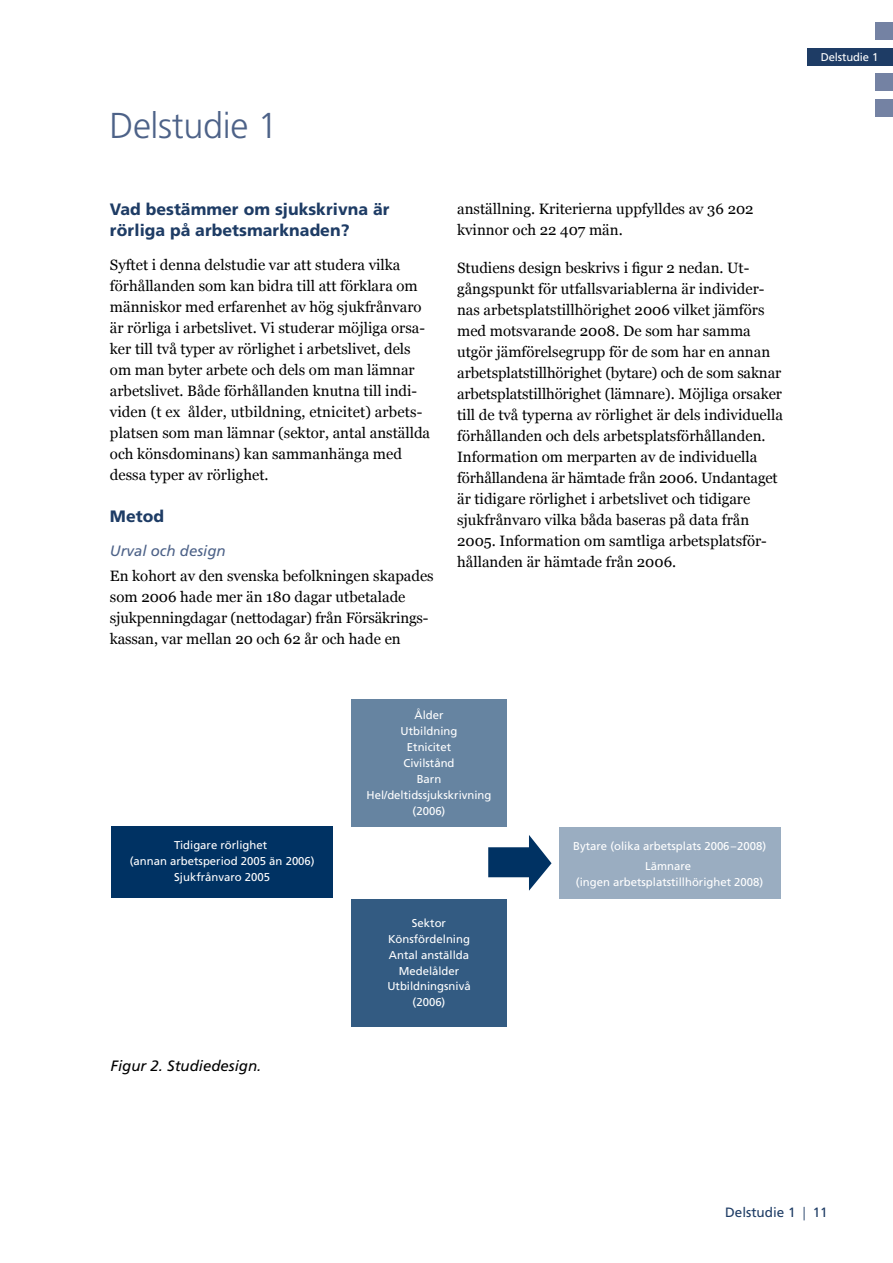
<style>
.page{position:relative;width:893px;height:1263px;background:#fff}
.page>*{position:absolute;margin:0;border:0;box-sizing:border-box;transform-origin:0 0}
.t1{font:300 36px "Frutiger SLLOTF";letter-spacing:-.01em;color:#4d6288}
.t2{font:800 16.5px/21px "Frutiger SLLOTF";color:#1e3c65}
.t3{font:15px/21px "Georgia";color:#000}
.t4{font:italic 15px "Frutiger SLLOTF";color:#000}
.t5{font:italic 15px "Frutiger SLLOTF";color:#4d6288}
.t6{font:13.5px "Frutiger SLLOTF";color:#1e3c65}
.t7{font:11.4px/15.9px "Frutiger SLLOTF";color:#fff;text-align:center}
.t8{font:11.25px "Frutiger SLLOTF";letter-spacing:-.01em;color:#fff}
.s1{font-family:"Minion Pro"}
</style>
<div class="page">
<div style="left:111px;top:826px;width:222px;height:71px;background:#003263"></div>
<div style="left:351px;top:699px;width:156px;height:128px;background:#6684a1"></div>
<div style="left:351px;top:899px;width:156px;height:127px;background:#335b82"></div>
<div style="left:559px;top:827px;width:221px;height:71px;background:#9aadc1"></div>
<svg style="left:488px;top:835px;width:64px;height:56px"></svg>
<div style="left:876px;top:23px;width:17px;height:17px;background:#7482a3"></div>
<div style="left:876px;top:74px;width:17px;height:17px;background:#7482a3"></div>
<div style="left:808px;top:48px;width:85px;height:17px;background:#1e3c65"></div>
<div style="left:876px;top:99px;width:17px;height:17px;background:#7482a3"></div>
<h1 class="t1" style="left:109px;top:105px;width:170px">Delstudie 1</h1>
<p class="t2" style="left:110px;top:199px;width:281px">Vad bestämmer om sjukskrivna är rörliga på arbetsmarknaden?</p>
<p class="t3" style="left:110px;top:254px;width:322px">Syftet i denna delstudie var att studera vilka förhållanden som kan bidra till att förklara om människor med erfarenhet av hög sjukfrånvaro är rörliga i arbetslivet. Vi studerar möjliga orsa&shy;ker till två typer av rörlighet i arbetslivet, dels om man byter arbete och dels om man lämnar arbetslivet. Både förhållanden knutna till indi&shy;viden (t ex ålder, utbildning, etnicitet) arbets&shy;platsen som man lämnar (sektor, antal anställda och könsdominans) kan sammanhänga med dessa typer av rörlighet.</p>
<p class="t2" style="left:110px;top:506px;width:56px">Metod</p>
<p class="t5" style="left:110px;top:542px;width:117px">Urval och design</p>
<p class="t3" style="left:110px;top:565px;width:325px">En kohort av den svenska befolkningen skapades som 2006 hade mer än 180 dagar utbetalade sjukpenningdagar (nettodagar) från Försäkrings&shy;kassan, var mellan 20 och 62 år och hade en</p>
<p class="t3" style="left:457px;top:198px;width:298px">anställning. Kriterierna uppfylldes av 36 202 kvinnor och 22 407 män.</p>
<p class="t3" style="left:457px;top:257px;width:327px">Studiens design beskrivs i figur 2 nedan. Ut&shy;gångspunkt för utfallsvariablerna är individer&shy;nas arbetsplatstillhörighet 2006 vilket jämförs med motsvarande 2008. De som har samma utgör jämförelsegrupp för de som har en annan arbetsplatstillhörighet (bytare) och de som saknar arbetsplatstillhörighet (lämnare). Möjliga orsaker till de två typerna av rörlighet är dels individuella förhållanden och dels arbetsplatsförhållanden.<br>Information om merparten av de individuella förhållandena är hämtade från 2006. Undantaget är tidigare rörlighet i arbetslivet och tidigare sjukfrånvaro vilka båda baseras på data från 2005. Information om samtliga arbetsplatsför&shy;hållanden är hämtade från 2006.</p>
<p class="t7" style="left:130px;top:837px;width:186px">Tidigare rörlighet<br>(annan arbetsperiod 2005 än 2006)<br>Sjukfrånvaro 2005</p>
<p class="t4" style="left:111px;top:1057px;width:152px">Figur 2. Studiedesign.</p>
<p class="t7" style="left:367px;top:707px;width:126px">Ålder<br>Utbildning<br>Etnicitet<br>Civilstånd<br>Barn<br>Hel/deltidssjukskrivning (2006)</p>
<p class="t7" style="left:387px;top:915px;width:85px">Sektor<br>Könsfördelning<br>Antal anställda<br>Medelålder<br>Utbildningsnivå (2006)</p>
<p class="t7" style="left:573px;top:837px;width:195px;line-height:19.4px">Bytare (olika arbetsplats 2006–2008)<br>Lämnare</p>
<p class="t7" style="left:576px;top:874px;width:189px">(ingen arbetsplatstillhörighet 2008)</p>
<p class="t8" style="left:821px;top:50px;width:59px">Delstudie 1</p>
<p class="t6" style="left:725px;top:1204px;width:104px">Delstudie 1 <span class="s1">|</span> 11</p>
</div>
